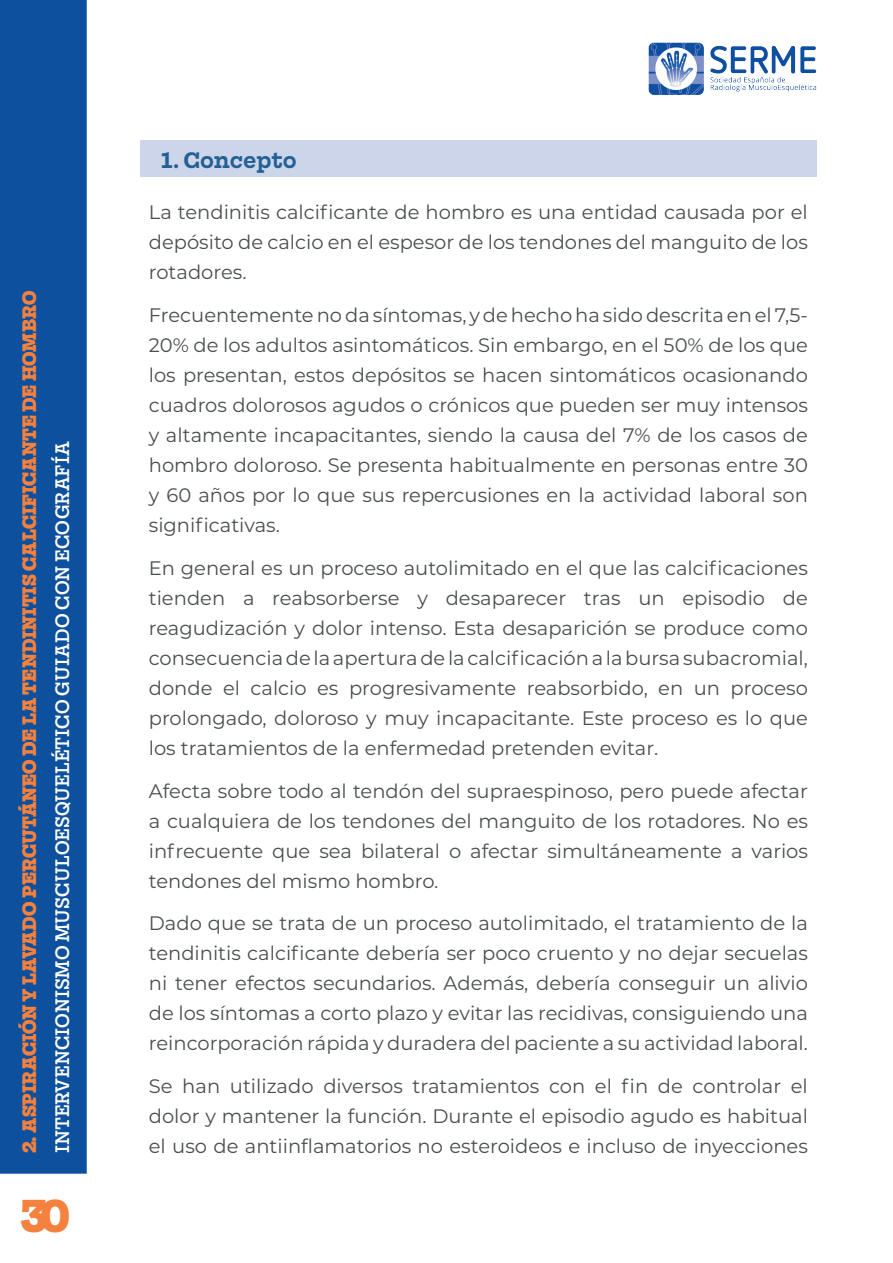
<style>
.page{position:relative;width:893px;height:1263px;background:#fff}
.page>*{position:absolute;margin:0;border:0;box-sizing:border-box;transform-origin:0 0}
.t1{font:800 49.5px "Mortise";color:#f4813d}
.t2{font:700 24px "Mortise";letter-spacing:.01em;color:#236195}
.t3{font:800 21px "Mortise";color:#f4813d}
.t4{font:500 21px "Mortise";color:#fff}
.t5{font:19.5px/30px "Montserrat";color:#4a4e4f;text-align:justify}
</style>
<div class="page">
<div style="left:0;top:0;width:87px;height:1174px;background:#0d509e"></div>
<img style="left:648px;top:42px;width:169px;height:53px">
<div style="left:140px;top:140px;width:676px;height:37px;background:#cdd5eb"></div>
<p class="t3" style="left:18px;top:1153px;width:864px;rotate:-90deg">2. ASPIRACIÓN Y LAVADO PERCUTÁNEO DE LA TENDINITIS CALCIFICANTE DE HOMBRO</p>
<p class="t4" style="left:51px;top:1153px;width:713px;rotate:-90deg">INTERVENCIONISMO MUSCULOESQUELÉTICO GUIADO CON ECOGRAFÍA</p>
<h1 class="t1" style="left:19px;top:1189px;width:52px">30</h1>
<p class="t2" style="left:162px;top:147px;width:136px">1. Concepto</p>
<p class="t5" style="left:149px;top:197px;width:661px">La tendinitis calcificante de hombro es una entidad causada por el depósito de calcio en el espesor de los tendones del manguito de los rotadores.</p>
<p class="t5" style="left:149px;top:299px;width:661px">Frecuentemente no da síntomas, y de hecho ha sido descrita en el 7,5- 20% de los adultos asintomáticos. Sin embargo, en el 50% de los que los presentan, estos depósitos se hacen sintomáticos ocasionando cuadros dolorosos agudos o crónicos que pueden ser muy intensos y altamente incapacitantes, siendo la causa del 7% de los casos de hombro doloroso. Se presenta habitualmente en personas entre 30 y 60 años por lo que sus repercusiones en la actividad laboral son significativas.</p>
<p class="t5" style="left:149px;top:552px;width:661px">En general es un proceso autolimitado en el que las calcificaciones tienden a reabsorberse y desaparecer tras un episodio de reagudización y dolor intenso. Esta desaparición se produce como consecuencia de la apertura de la calcificación a la bursa subacromial, donde el calcio es progresivamente reabsorbido, en un proceso prolongado, doloroso y muy incapacitante. Este proceso es lo que los tratamientos de la enfermedad pretenden evitar.</p>
<p class="t5" style="left:149px;top:775px;width:661px">Afecta sobre todo al tendón del supraespinoso, pero puede afectar a cualquiera de los tendones del manguito de los rotadores. No es infrecuente que sea bilateral o afectar simultáneamente a varios tendones del mismo hombro.</p>
<p class="t5" style="left:149px;top:908px;width:661px">Dado que se trata de un proceso autolimitado, el tratamiento de la tendinitis calcificante debería ser poco cruento y no dejar secuelas ni tener efectos secundarios. Además, debería conseguir un alivio de los síntomas a corto plazo y evitar las recidivas, consiguiendo una reincorporación rápida y duradera del paciente a su actividad laboral.</p>
<p class="t5" style="left:149px;top:1070px;width:661px">Se han utilizado diversos tratamientos con el fin de controlar el dolor y mantener la función. Durante el episodio agudo es habitual el uso de antiinflamatorios no esteroideos e incluso de inyecciones</p>
</div>
